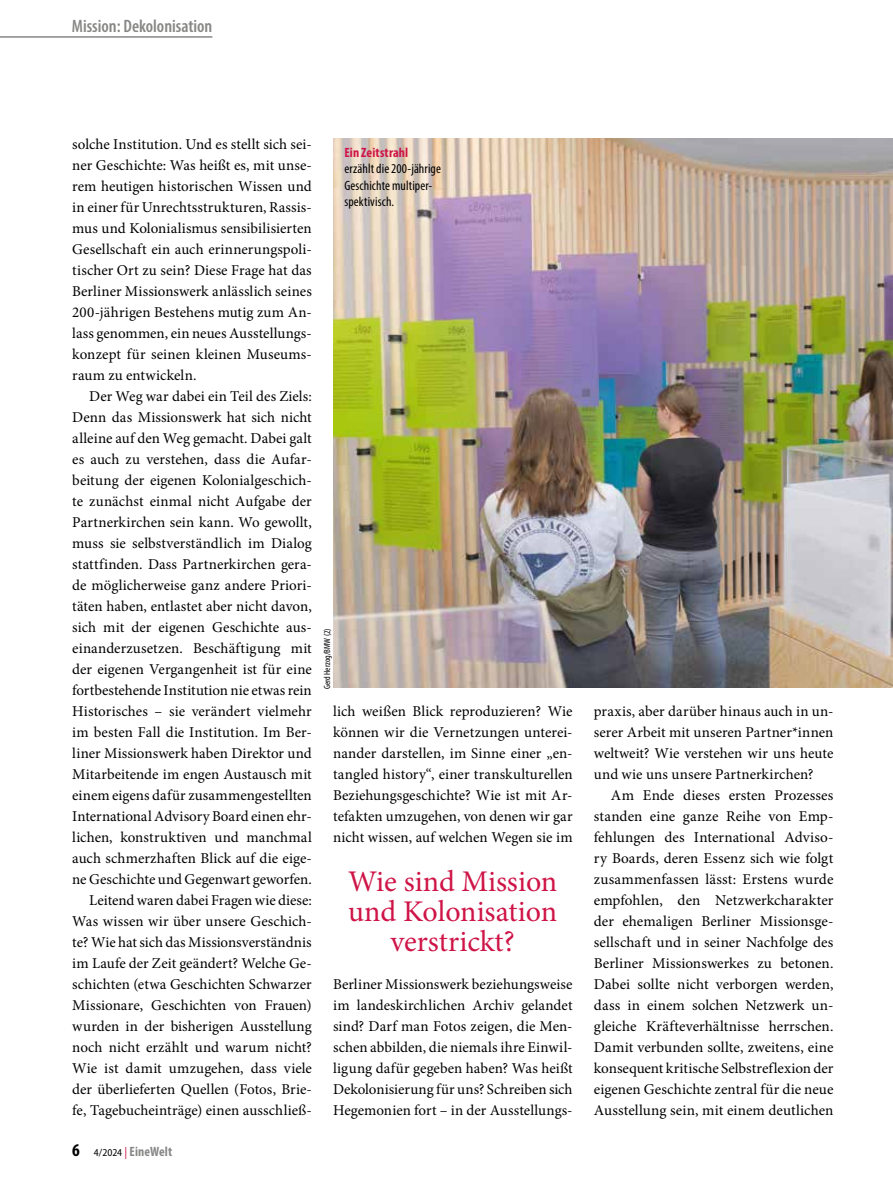
<style>
.page{position:relative;width:893px;height:1191px;background:#fff}
.page>*{position:absolute;margin:0;border:0;box-sizing:border-box;transform-origin:0 0}
.t1{font:30px/30px "Minion Pro";letter-spacing:-.005em;color:#cf1447;text-align:center}
.t2{font:600 condensed 18px "Myriad Pro";color:#878786}
.t3{font:15px/21px "Minion Pro";color:#000;text-align:justify}
.t4{font:condensed 13.5px/16.5px "Myriad Pro";letter-spacing:.005em;color:#000}
.t5{font:700 condensed 13.5px "Myriad Pro";letter-spacing:.01em;color:#878786}
.t6{font:700 condensed 13.5px "Myriad Pro";letter-spacing:.01em;color:#cf1447}
.t7{font:condensed 9px "Myriad Pro";color:#000}
.s1{font-size:18px;color:#000}
.s2{font-weight:400;font-stretch:semi-condensed;font-size:10.5px;color:#000}
.s3{font-weight:400;font-stretch:semi-condensed;font-size:12px;color:#cf1447}
</style>
<div class="page">
<img style="left:333px;top:138px;width:560px;height:549px">
<hr style="left:0;top:36px;width:212px;height:2px;background:#878786">
<p class="t2" style="left:72px;top:15px;width:142px">Mission: Dekolonisation</p>
<p class="t3" style="left:72px;top:133px;width:241px">solche Institution. Und es stellt sich sei&shy;ner Geschichte: Was heißt es, mit unse&shy;rem heutigen historischen Wissen und in einer für Unrechtsstrukturen, Rassis&shy;mus und Kolonialismus sensibilisierten Gesellschaft ein auch erinnerungspoli&shy;tischer Ort zu sein? Diese Frage hat das Berliner Missionswerk anlässlich seines 200-jährigen Bestehens mutig zum An&shy;lass genommen, ein neues Ausstellungs&shy;konzept für seinen kleinen Museums&shy;raum zu entwickeln.</p>
<p class="t3" style="left:72px;top:385px;width:241px;text-align:right">Der Weg war dabei ein Teil des Ziels:<br>Denn das Missionswerk hat sich nicht alleine auf den Weg gemacht. Dabei galt es auch zu verstehen, dass die Aufar&shy;beitung der eigenen Kolonialgeschich&shy;te zunächst einmal nicht Aufgabe der Partnerkirchen sein kann. Wo gewollt, muss sie selbstverständlich im Dialog stattfinden. Dass Partnerkirchen gera&shy;de möglicherweise ganz andere Priori&shy;täten haben, entlastet aber nicht davon, sich mit der eigenen Geschichte aus&shy;einanderzusetzen. Beschäftigung mit der eigenen Vergangenheit ist für eine fortbestehende Institution nie etwas rein Historisches – sie verändert vielmehr im besten Fall die Institution. Im Ber&shy;liner Missionswerk haben Direktor und Mitarbeitende im engen Austausch mit einem eigens dafür zusammengestellten International Advisory Board einen ehr&shy;lichen, konstruktiven und manchmal auch schmerzhaften Blick auf die eige&shy;ne Geschichte und Gegenwart geworfen.<br>Leitend waren dabei Fragen wie diese:<br>Was wissen wir über unsere Geschich&shy;te? Wie hat sich das Missionsverständnis im Laufe der Zeit geändert? Welche Ge&shy;schichten (etwa Geschichten Schwarzer Missionare, Geschichten von Frauen) wurden in der bisherigen Ausstellung noch nicht erzählt und warum nicht?<br>Wie ist damit umzugehen, dass viele der überlieferten Quellen (Fotos, Brie&shy;fe, Tagebucheinträge) einen ausschließ-</p>
<p class="t5" style="left:72px;top:1143px;width:102px"><span class="s1">6</span> <span class="s2">4/2024</span> <span class="s3">|</span> EineWelt</p>
<p class="t6" style="left:344px;top:144px;width:65px">Ein Zeitstrahl</p>
<p class="t4" style="left:344px;top:160px;width:98px">erzählt die 200-jährige<br>Geschichte multiper&shy;spektivisch.</p>
<p class="t7" style="left:322px;top:689px;width:62px;rotate:-90deg">Gerd Herzog/BMW (2)</p>
<p class="t3" style="left:333px;top:700px;width:241px">lich weißen Blick reproduzieren? Wie können wir die Vernetzungen unterei&shy;nander darstellen, im Sinne einer „en&shy;tangled history“, einer transkulturellen Beziehungsgeschichte? Wie ist mit Ar&shy;tefakten umzugehen, von denen wir gar nicht wissen, auf welchen Wegen sie im</p>
<h1 class="t1" style="left:348px;top:867px;width:211px">Wie sind Mission und Kolonisation verstrickt?</h1>
<p class="t3" style="left:333px;top:973px;width:241px">Berliner Missionswerk beziehungsweise im landeskirchlichen Archiv gelandet sind? Darf man Fotos zeigen, die Men&shy;schen abbilden, die niemals ihre Einwil&shy;ligung dafür gegeben haben? Was heißt Dekolonisierung für uns? Schreiben sich Hegemonien fort – in der Ausstellungs-</p>
<p class="t3" style="left:594px;top:700px;width:241px">praxis, aber darüber hinaus auch in un&shy;serer Arbeit mit unseren Partner*innen weltweit? Wie verstehen wir uns heute und wie uns unsere Partnerkirchen?</p>
<p class="t3" style="left:594px;top:784px;width:241px;text-indent:17px">Am Ende dieses ersten Prozesses standen eine ganze Reihe von Emp&shy;fehlungen des International Adviso&shy;ry Boards, deren Essenz sich wie folgt zusammenfassen lässt: Erstens wurde empfohlen, den Netzwerkcharakter der ehemaligen Berliner Missionsge&shy;sellschaft und in seiner Nachfolge des Berliner Missionswerkes zu betonen.<br>Dabei sollte nicht verborgen werden, dass in einem solchen Netzwerk un&shy;gleiche Kräfteverhältnisse herrschen.<br>Damit verbunden sollte, zweitens, eine konsequent kritische Selbstreflexion der eigenen Geschichte zentral für die neue Ausstellung sein, mit einem deutlichen</p>
</div>
